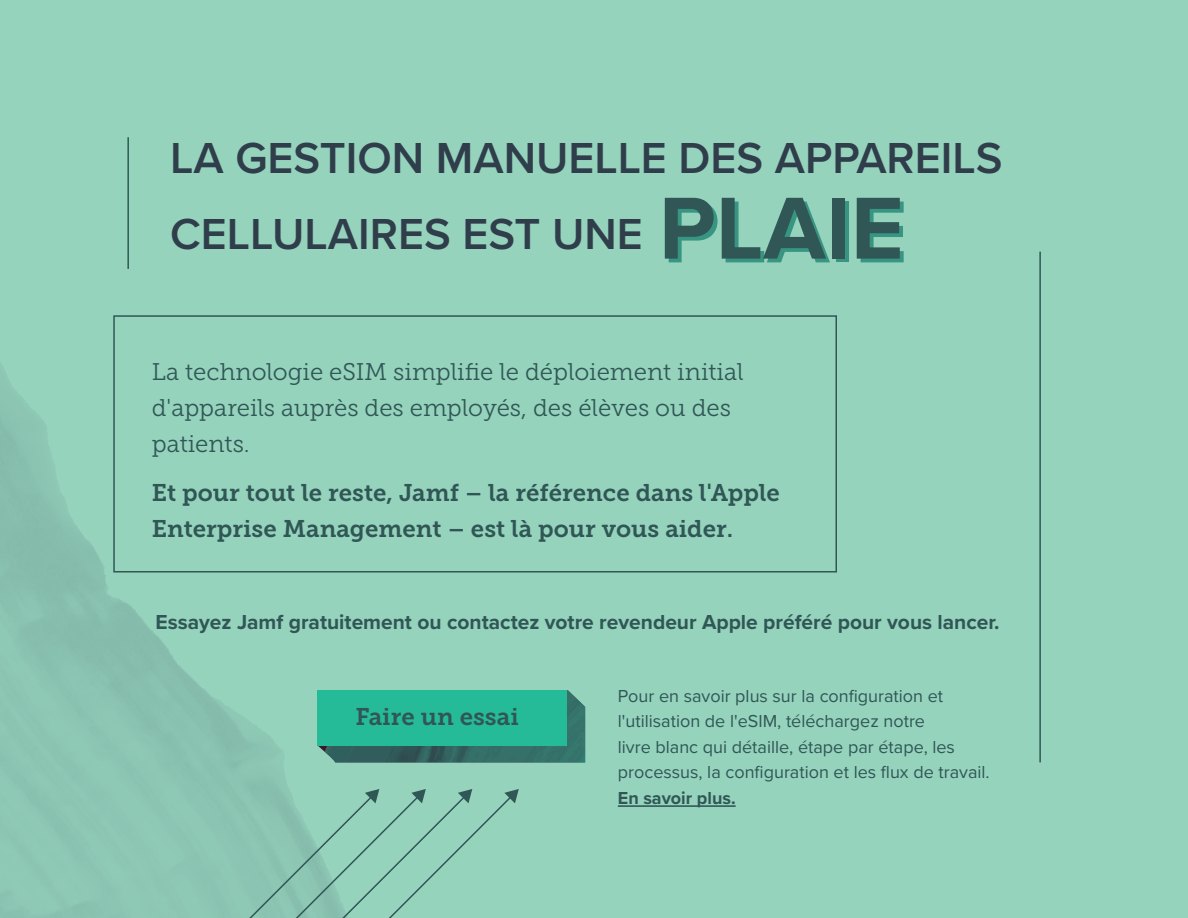
<style>
.page{position:relative;width:1188px;height:918px;background:#96d3bd}
.page>*{position:absolute;margin:0;border:0;box-sizing:border-box;transform-origin:0 0}
.t1{font:600 45px/76.5px "Proxima Nova";color:#2f3e4a}
.t2{font:24px/36px "Museo Slab 300";color:#305755}
.t3{font:24px/36px "Museo Slab 700";color:#305755}
.t4{font:700 21px "Proxima Nova";color:#305755}
.t5{font:18px/25.5px "Proxima Nova";color:#305755}
.t6{font:700 18px "Proxima Nova";color:#305755}
.s1{font-weight:700;font-size:91.2px;color:#305755}
</style>
<div class="page">
<div style="left:113px;top:315px;width:724px;height:258px;border:2px solid #305755"></div>
<img style="left:318px;top:690px;width:267px;height:72px">
<div style="left:318px;top:690px;width:249px;height:56px;background:#25bb99"></div>
<hr style="left:618px;top:805px;width:118px;height:2px;background:#305755">
<svg style="left:365px;top:789px;width:14px;height:5px"></svg>
<svg style="left:411px;top:789px;width:15px;height:5px"></svg>
<svg style="left:458px;top:789px;width:14px;height:5px"></svg>
<svg style="left:0;top:794px;width:506px;height:124px"></svg>
<svg style="left:504px;top:789px;width:15px;height:14px"></svg>
<hr style="left:127px;top:137px;width:2px;height:132px;background:#305755">
<hr style="left:1039px;top:252px;width:2px;height:510px;background:#305755">
<h1 class="t1" style="left:170px;top:118px;width:834px">LA GESTION MANUELLE DES APPAREILS<br>CELLULAIRES EST UNE <span class="s1">PLAIE</span></h1>
<h2 class="t2" style="left:152px;top:354px;width:593px">La technologie eSIM simplifie le déploiement initial d'appareils auprès des employés, des élèves ou des patients.</h2>
<h2 class="t3" style="left:152px;top:475px;width:630px">Et pour tout le reste, Jamf – la référence dans l'Apple<br>Enterprise Management – est là pour vous aider.</h2>
<p class="t4" style="left:156px;top:606px;width:846px">Essayez Jamf gratuitement ou contactez votre revendeur Apple préféré pour vous lancer.</p>
<h2 class="t3" style="left:355px;top:699px;width:165px">Faire un essai</h2>
<p class="t5" style="left:618px;top:682px;width:373px">Pour en savoir plus sur la configuration et l'utilisation de l'eSIM, téléchargez notre<br>livre blanc qui détaille, étape par étape, les processus, la configuration et les flux de travail.</p>
<p class="t6" style="left:618px;top:784px;width:119px">En savoir plus.</p>
</div>
